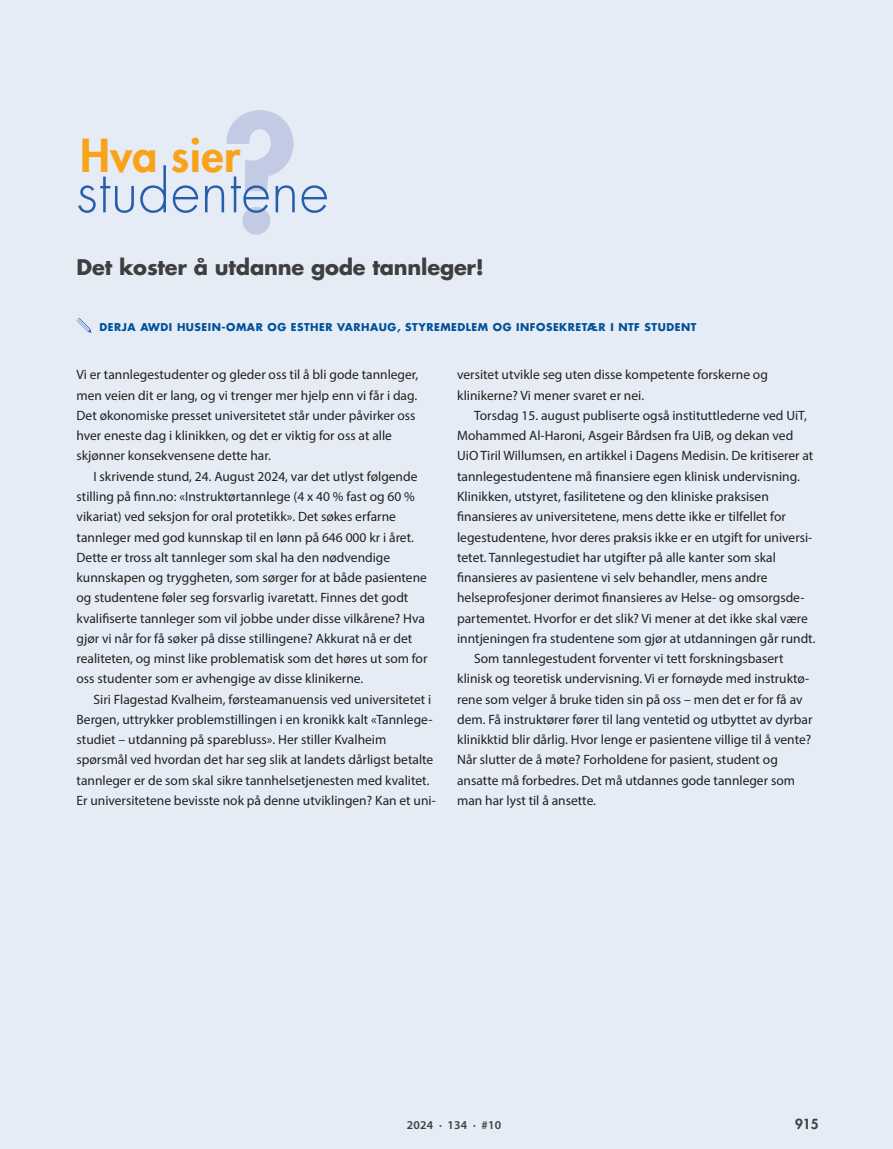
<style>
.page{position:relative;width:893px;height:1149px;background:#fff}
.page>*{position:absolute;margin:0;border:0;box-sizing:border-box;transform-origin:0 0}
.t1{font:800 156.75px "Futura Std";color:#c3cbe4}
.t2{font:300 57px "Futura Std";letter-spacing:.01em;color:#275eac}
.t3{font:800 44.25px "Futura Std";letter-spacing:.01em;color:#f9a31b}
.t4{font:700 21px "Futura Std";letter-spacing:-.01em;color:#3e3e3f}
.t5{font:13.5px/20.2px "Myriad Pro";color:#231f20}
.t6{font:800 13.5px "Futura Std";color:#3e3e3f}
.t7{font:600 12px "Myriad Pro";letter-spacing:.02em;color:#3e3e3f}
.t8{font:700 10.5px "Futura Std";letter-spacing:.05em;color:#01529b}
</style>
<div class="page">
<div style="left:0;top:0;width:893px;height:1148px;background:#e5ecf5"></div>
<svg style="left:73px;top:314px;width:22px;height:22px"></svg>
<h1 class="t1" style="left:222px;top:74px;width:78px">?</h1>
<h3 class="t3" style="left:80px;top:128px;width:162px">Hva sier</h3>
<h2 class="t2" style="left:77px;top:157px;width:254px">studentene</h2>
<h3 class="t4" style="left:77px;top:253px;width:409px">Det koster å utdanne gode tannleger!</h3>
<p class="t8" style="left:99px;top:320px;width:599px">DERJA AWDI HUSEIN-OMAR OG ESTHER VARHAUG, STYREMEDLEM OG INFOSEKRETÆR I NTF STUDENT</p>
<p class="t5" style="left:77px;top:364px;width:343px">Vi er tannlegestudenter og gleder oss til å bli gode tannleger, men veien dit er lang, og vi trenger mer hjelp enn vi får i dag.<br>Det økonomiske presset universitetet står under påvirker oss hver eneste dag i klinikken, og det er viktig for oss at alle skjønner konsekvensene dette har.</p>
<p class="t5" style="left:77px;top:465px;width:352px;text-indent:17px">I skrivende stund, 24. August 2024, var det utlyst følgende stilling på finn.no: «Instruktørtannlege (4 x 40 % fast og 60 % vikariat) ved seksjon for oral protetikk». Det søkes erfarne tannleger med god kunnskap til en lønn på 646 000 kr i året.<br>Dette er tross alt tannleger som skal ha den nødvendige kunnskapen og tryggheten, som sørger for at både pasientene og studentene føler seg forsvarlig ivaretatt. Finnes det godt kvalifiserte tannleger som vil jobbe under disse vilkårene? Hva gjør vi når for få søker på disse stillingene? Akkurat nå er det realiteten, og minst like problematisk som det høres ut som for oss studenter som er avhengige av disse klinikerne.</p>
<p class="t5" style="left:77px;top:688px;width:361px;text-indent:17px">Siri Flagestad Kvalheim, førsteamanuensis ved universitetet i Bergen, uttrykker problemstillingen i en kronikk kalt «Tannlege&shy;studiet – utdanning på sparebluss». Her stiller Kvalheim spørsmål ved hvordan det har seg slik at landets dårligst betalte tannleger er de som skal sikre tannhelsetjenesten med kvalitet.<br>Er universitetene bevisste nok på denne utviklingen? Kan et uni-</p>
<p class="t5" style="left:457px;top:364px;width:312px">versitet utvikle seg uten disse kompetente forskerne og klinikerne? Vi mener svaret er nei.</p>
<p class="t5" style="left:474px;top:405px;width:334px">Torsdag 15. august publiserte også instituttlederne ved UiT,</p>
<p class="t5" style="left:457px;top:425px;width:338px">Mohammed Al-Haroni, Asgeir Bårdsen fra UiB, og dekan ved</p>
<p class="t5" style="left:457px;top:445px;width:358px">UiO Tiril Willumsen, en artikkel i Dagens Medisin. De kritiserer at</p>
<p class="t5" style="left:457px;top:465px;width:344px">tannlegestudentene må finansiere egen klinisk undervisning.</p>
<p class="t5" style="left:457px;top:486px;width:313px">Klinikken, utstyret, fasilitetene og den kliniske praksisen</p>
<p class="t5" style="left:457px;top:506px;width:330px">finansieres av universitetene, mens dette ikke er tilfellet for</p>
<p class="t5" style="left:457px;top:526px;width:357px">legestudentene, hvor deres praksis ikke er en utgift for universi-</p>
<p class="t5" style="left:457px;top:546px;width:320px">tetet. Tannlegestudiet har utgifter på alle kanter som skal</p>
<p class="t5" style="left:457px;top:567px;width:312px">finansieres av pasientene vi selv behandler, mens andre</p>
<p class="t5" style="left:457px;top:587px;width:349px">helseprofesjoner derimot finansieres av Helse- og omsorgsde-</p>
<p class="t5" style="left:457px;top:607px;width:352px">partementet. Hvorfor er det slik? Vi mener at det ikke skal være</p>
<p class="t5" style="left:457px;top:627px;width:360px">inntjeningen fra studentene som gjør at utdanningen går rundt.</p>
<p class="t5" style="left:474px;top:648px;width:311px">Som tannlegestudent forventer vi tett forskningsbasert</p>
<p class="t5" style="left:457px;top:668px;width:353px">klinisk og teoretisk undervisning. Vi er fornøyde med instruktø-</p>
<p class="t5" style="left:457px;top:688px;width:347px">rene som velger å bruke tiden sin på oss – men det er for få av</p>
<p class="t5" style="left:457px;top:708px;width:357px">dem. Få instruktører fører til lang ventetid og utbyttet av dyrbar</p>
<p class="t5" style="left:457px;top:729px;width:356px">klinikktid blir dårlig. Hvor lenge er pasientene villige til å vente?</p>
<p class="t5" style="left:457px;top:749px;width:322px">Når slutter de å møte? Forholdene for pasient, student og</p>
<p class="t5" style="left:457px;top:769px;width:339px">ansatte må forbedres. Det må utdannes gode tannleger som</p>
<p class="t5" style="left:457px;top:789px;width:140px">man har lyst til å ansette.</p>
<p class="t7" style="left:407px;top:1117px;width:96px">2024 · 134 · #10</p>
<p class="t6" style="left:795px;top:1115px;width:25px">915</p>
</div>
